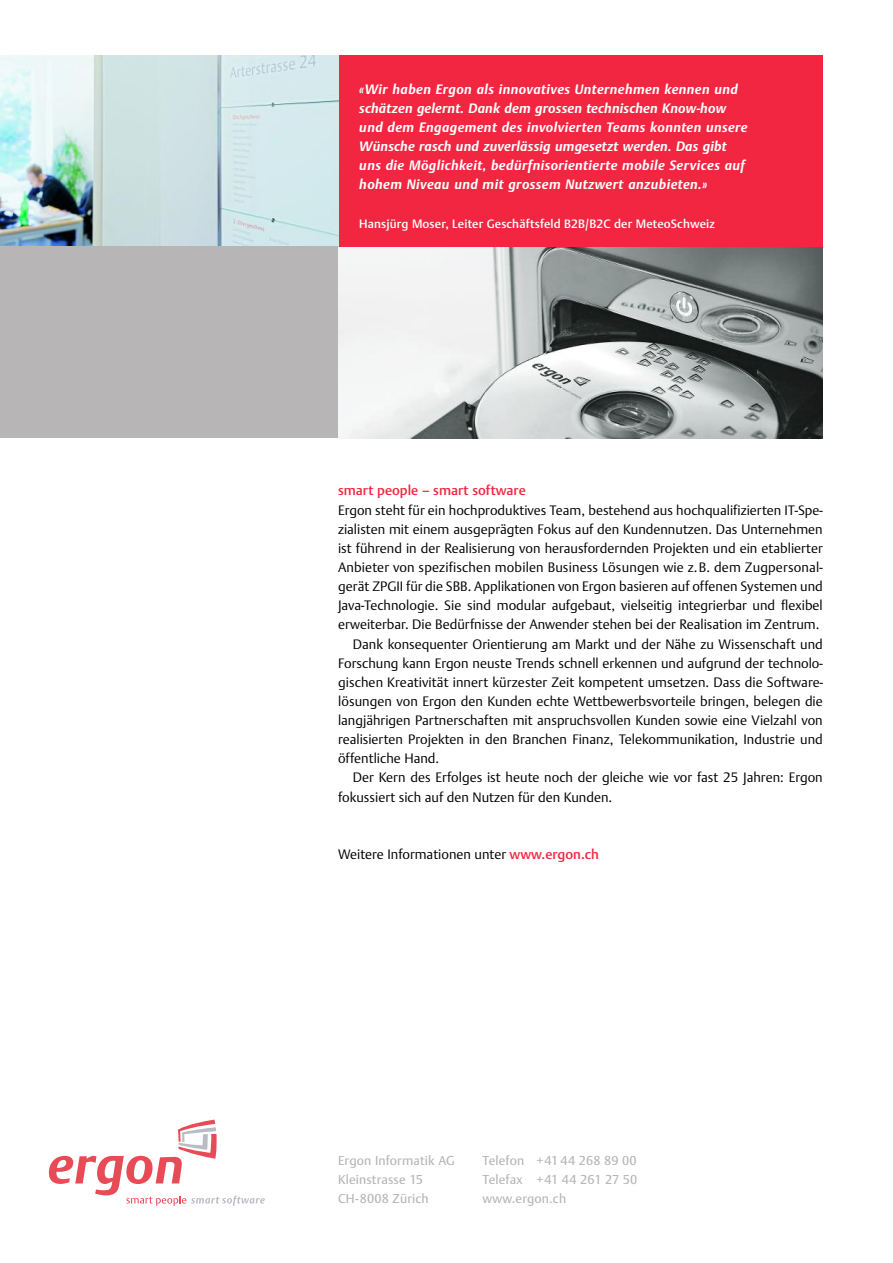
<style>
.page{position:relative;width:893px;height:1263px;background:#fff}
.page>*{position:absolute;margin:0;border:0;box-sizing:border-box;transform-origin:0 0}
.t1{font:300 13.5px "DTL Argo T";color:#000}
.t2{font:italic 700 13.5px/19.2px "DTL Argo T";letter-spacing:.03em;color:#fff}
.t3{font:500 13.5px "DTL Argo T";color:#f22640}
.t4{font:12.75px/19.2px "DTL Argo T";letter-spacing:.01em;color:#b7b5b6}
.t5{font:500 12px "DTL Argo T";letter-spacing:.01em;color:#fff}
.s1{font-weight:500;color:#f22640}
</style>
<div class="page">
<svg style="left:49px;top:1119px;width:216px;height:87px"></svg>
<img style="left:338px;top:247px;width:485px;height:191px">
<div style="left:338px;top:55px;width:485px;height:192px;background:#f22640"></div>
<img style="left:0;top:55px;width:338px;height:192px">
<div style="left:0;top:247px;width:338px;height:191px;background:#b7b5b6"></div>
<p class="t2" style="left:359px;top:79px;width:390px">«Wir haben Ergon als innovatives Unternehmen kennen und schätzen gelernt. Dank dem grossen technischen Know-how und dem Engagement des involvierten Teams konnten unsere Wünsche rasch und zuverlässig umgesetzt werden. Das gibt uns die Möglichkeit, bedürfnisorientierte mobile Services auf hohem Niveau und mit grossem Nutzwert anzubieten.»</p>
<p class="t5" style="left:359px;top:216px;width:357px">Hansjürg Moser, Leiter Geschäftsfeld B2B/B2C der MeteoSchweiz</p>
<p class="t3" style="left:338px;top:483px;width:189px">smart people – smart software</p>
<p class="t1" style="left:338px;top:502px;width:486px">Ergon steht für ein hochproduktives Team, bestehend aus hochqualifizierten IT-Spe-</p>
<p class="t1" style="left:338px;top:521px;width:486px">zialisten mit einem ausgeprägten Fokus auf den Kundennutzen. Das Unternehmen</p>
<p class="t1" style="left:338px;top:540px;width:486px">ist führend in der Realisierung von herausfordernden Projekten und ein etablierter</p>
<p class="t1" style="left:338px;top:559px;width:486px">Anbieter von spezifischen mobilen Business Lösungen wie z.B. dem Zugpersonal-</p>
<p class="t1" style="left:338px;top:578px;width:486px">gerät ZPGII für die SBB. Applikationen von Ergon basieren auf offenen Systemen und</p>
<p class="t1" style="left:338px;top:598px;width:486px">Java-Technologie. Sie sind modular aufgebaut, vielseitig integrierbar und flexibel</p>
<p class="t1" style="left:338px;top:617px;width:483px">erweiterbar. Die Bedürfnisse der Anwender stehen bei der Realisation im Zentrum.</p>
<p class="t1" style="left:353px;top:636px;width:471px">Dank konsequenter Orientierung am Markt und der Nähe zu Wissenschaft und</p>
<p class="t1" style="left:338px;top:655px;width:486px">Forschung kann Ergon neuste Trends schnell erkennen und aufgrund der technolo-</p>
<p class="t1" style="left:338px;top:674px;width:487px">gischen Kreativität innert kürzester Zeit kompetent umsetzen. Dass die Software-</p>
<p class="t1" style="left:338px;top:693px;width:486px">lösungen von Ergon den Kunden echte Wettbewerbsvorteile bringen, belegen die</p>
<p class="t1" style="left:338px;top:712px;width:486px">langjährigen Partnerschaften mit anspruchsvollen Kunden sowie eine Vielzahl von</p>
<p class="t1" style="left:338px;top:732px;width:486px">realisierten Projekten in den Branchen Finanz, Telekommunikation, Industrie und</p>
<p class="t1" style="left:338px;top:751px;width:103px">öffentliche Hand.</p>
<p class="t1" style="left:353px;top:770px;width:471px">Der Kern des Erfolges ist heute noch der gleiche wie vor fast 25 Jahren: Ergon</p>
<p class="t1" style="left:338px;top:789px;width:276px">fokussiert sich auf den Nutzen für den Kunden.</p>
<p class="t1" style="left:338px;top:846px;width:262px">Weitere Informationen unter <span class="s1">www.ergon.ch</span></p>
<p class="t4" style="left:338px;top:1151px;width:118px">Ergon Informatik AG<br>Kleinstrasse 15<br>CH-8008 Zürich</p>
<p class="t4" style="left:483px;top:1151px;width:156px;text-align:justify">Telefon +41 44 268 89 00<br>Telefax +41 44 261 27 50 www.ergon.ch</p>
</div>
